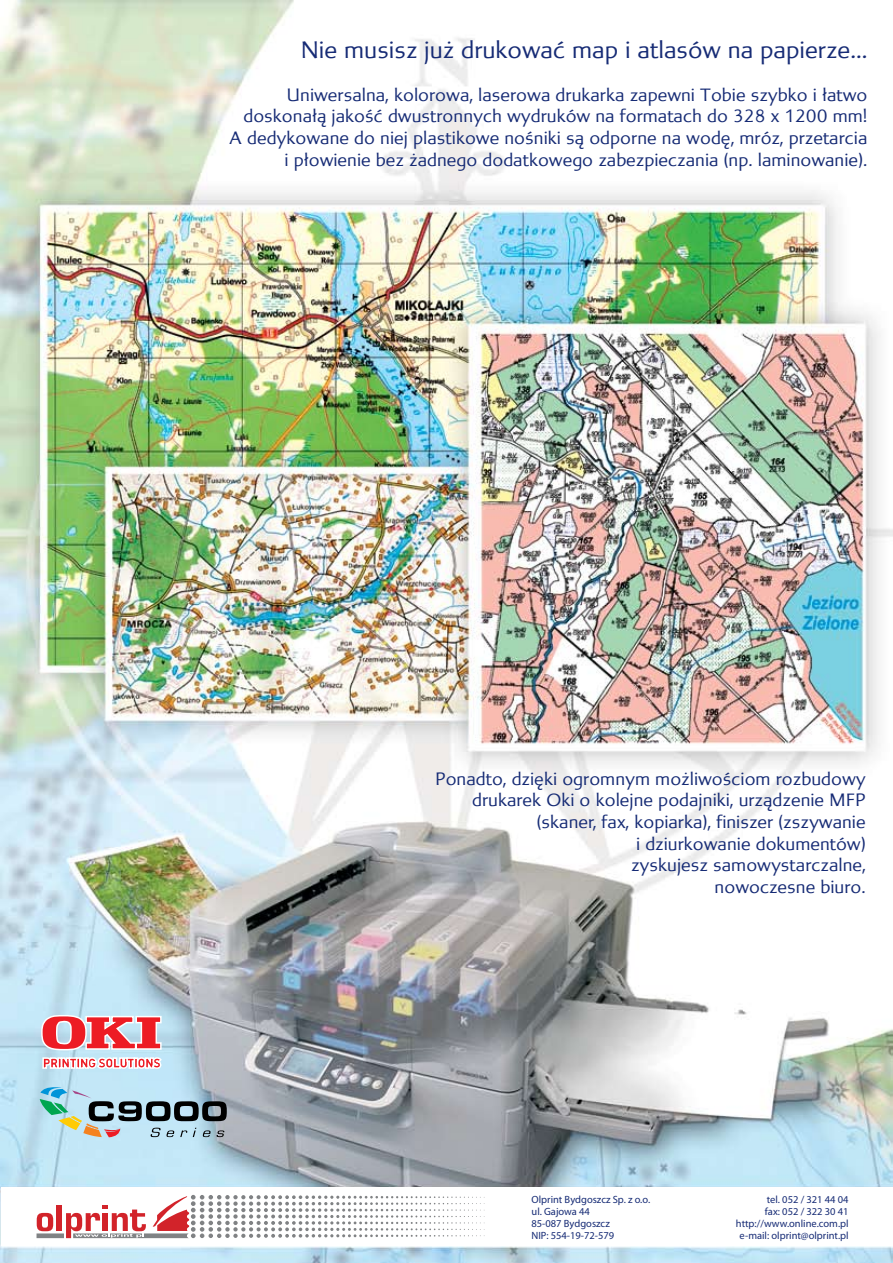
<style>
.page{position:relative;width:893px;height:1263px;background:#fff}
.page>*{position:absolute;margin:0;border:0;box-sizing:border-box;transform-origin:0 0}
.t1{font:24px "Europa";color:#162b75}
.t2{font:18px/21.6px "Europa";color:#162b75;text-align:right}
.t3{font:10.5px "Myriad Pro";color:#162b75}
</style>
<div class="page">
<img style="left:0;top:0;width:893px;height:1263px">
<div style="left:1px;top:1187px;width:891px;height:59px;background:#fff"></div>
<svg style="left:37px;top:1195px;width:448px;height:43px"></svg>
<svg style="left:40px;top:1087px;width:187px;height:50px"></svg>
<svg style="left:40px;top:1014px;width:123px;height:56px"></svg>
<h1 class="t1" style="left:300px;top:35px;width:569px">Nie musisz już drukować map i atlasów na papierze...</h1>
<p class="t2" style="left:229px;top:84px;width:640px">Uniwersalna, kolorowa, laserowa drukarka zapewni Tobie szybko i łatwo doskonałą jakość dwustronnych wydruków na formatach do 328 x 1200 mm!<br>A dedykowane do niej plastikowe nośniki są odporne na wodę, mróz, przetarcia i płowienie bez żadnego dodatkowego zabezpieczania (np. laminowanie).</p>
<p class="t2" style="left:435px;top:768px;width:432px">Ponadto, dzięki ogromnym możliwościom rozbudowy drukarek Oki o kolejne podajniki, urządzenie MFP (skaner, fax, kopiarka), finiszer (zszywanie<br>i dziurkowanie dokumentów)<br>zyskujesz samowystarczalne,<br>nowoczesne biuro.</p>
<p class="t3" style="left:531px;top:1193px;width:120px">Olprint Bydgoszcz Sp. z o.o.</p>
<p class="t3" style="left:767px;top:1193px;width:83px">tel. 052 / 321 44 04</p>
<p class="t3" style="left:531px;top:1205px;width:60px">ul. Gajowa 44</p>
<p class="t3" style="left:765px;top:1205px;width:85px">fax: 052 / 322 30 41</p>
<p class="t3" style="left:531px;top:1217px;width:80px">85-087 Bydgoszcz</p>
<p class="t3" style="left:736px;top:1217px;width:114px">http://www.online.com.pl</p>
<p class="t3" style="left:531px;top:1229px;width:84px">NIP: 554-19-72-579</p>
<p class="t3" style="left:740px;top:1229px;width:111px">e-mail: olprint@olprint.pl</p>
</div>
